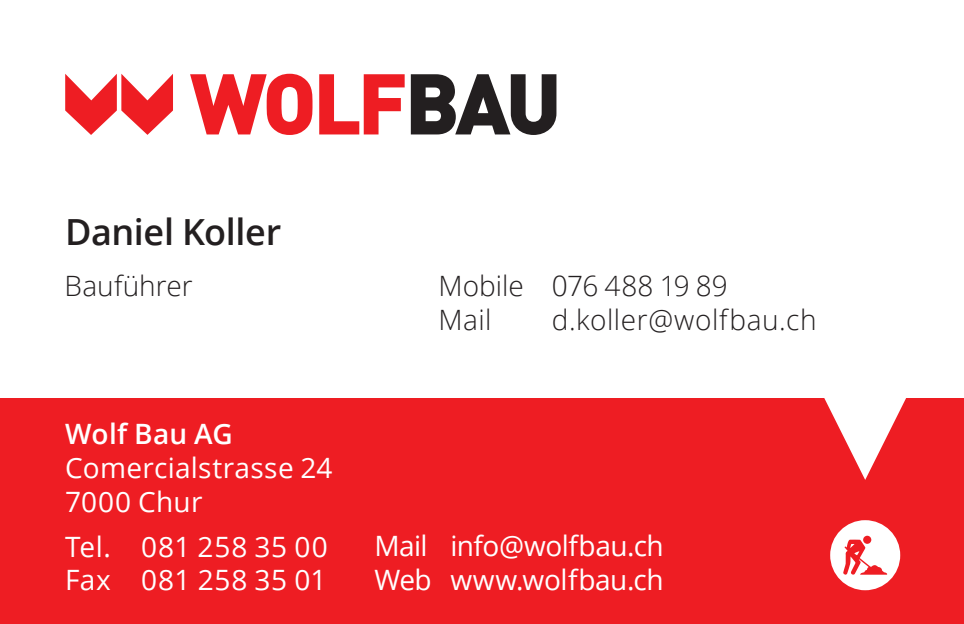
<style>
.page{position:relative;width:964px;height:624px;background:#fff}
.page>*{position:absolute;margin:0;border:0;box-sizing:border-box;transform-origin:0 0}
.t1{font:600 36px "Open Sans";letter-spacing:-.01em;color:#231f20}
.t2{font:28px "Open Sans";letter-spacing:.01em;color:#fff}
.t3{font:300 28px "Open Sans";letter-spacing:.01em;color:#231f20}
.t4{font:28px "Open Sans";letter-spacing:-.02em;color:#fff}
.t5{font:28px "Open Sans";letter-spacing:-.015em;color:#fff}
.t6{font:600 28px "Open Sans";letter-spacing:.01em;color:#fff}
</style>
<div class="page">
<div style="left:0;top:398px;width:964px;height:226px;background:#ee1d23"></div>
<svg style="left:824px;top:398px;width:82px;height:82px"></svg>
<svg style="left:830px;top:520px;width:70px;height:70px"></svg>
<svg style="left:65px;top:74px;width:108px;height:61px"></svg>
<svg style="left:190px;top:74px;width:123px;height:61px"></svg>
<svg style="left:319px;top:74px;width:86px;height:60px"></svg>
<svg style="left:411px;top:74px;width:145px;height:61px"></svg>
<p class="t1" style="left:65px;top:207px;width:218px">Daniel Koller</p>
<p class="t3" style="left:65px;top:267px;width:130px">Bauführer</p>
<p class="t6" style="left:65px;top:415px;width:169px">Wolf Bau AG</p>
<p class="t2" style="left:65px;top:448px;width:269px">Comercialstrasse 24</p>
<p class="t2" style="left:65px;top:482px;width:139px">7000 Chur</p>
<p class="t2" style="left:65px;top:527px;width:264px">Tel. 081 258 35 00</p>
<p class="t2" style="left:65px;top:561px;width:263px">Fax 081 258 35 01</p>
<p class="t3" style="left:438px;top:267px;width:291px">Mobile 076 488 19 89</p>
<p class="t3" style="left:438px;top:300px;width:55px">Mail</p>
<p class="t3" style="left:552px;top:300px;width:266px">d.koller@wolfbau.ch</p>
<p class="t4" style="left:374px;top:527px;width:291px">Mail info@wolfbau.ch</p>
<p class="t5" style="left:374px;top:560px;width:291px">Web www.wolfbau.ch</p>
</div>
